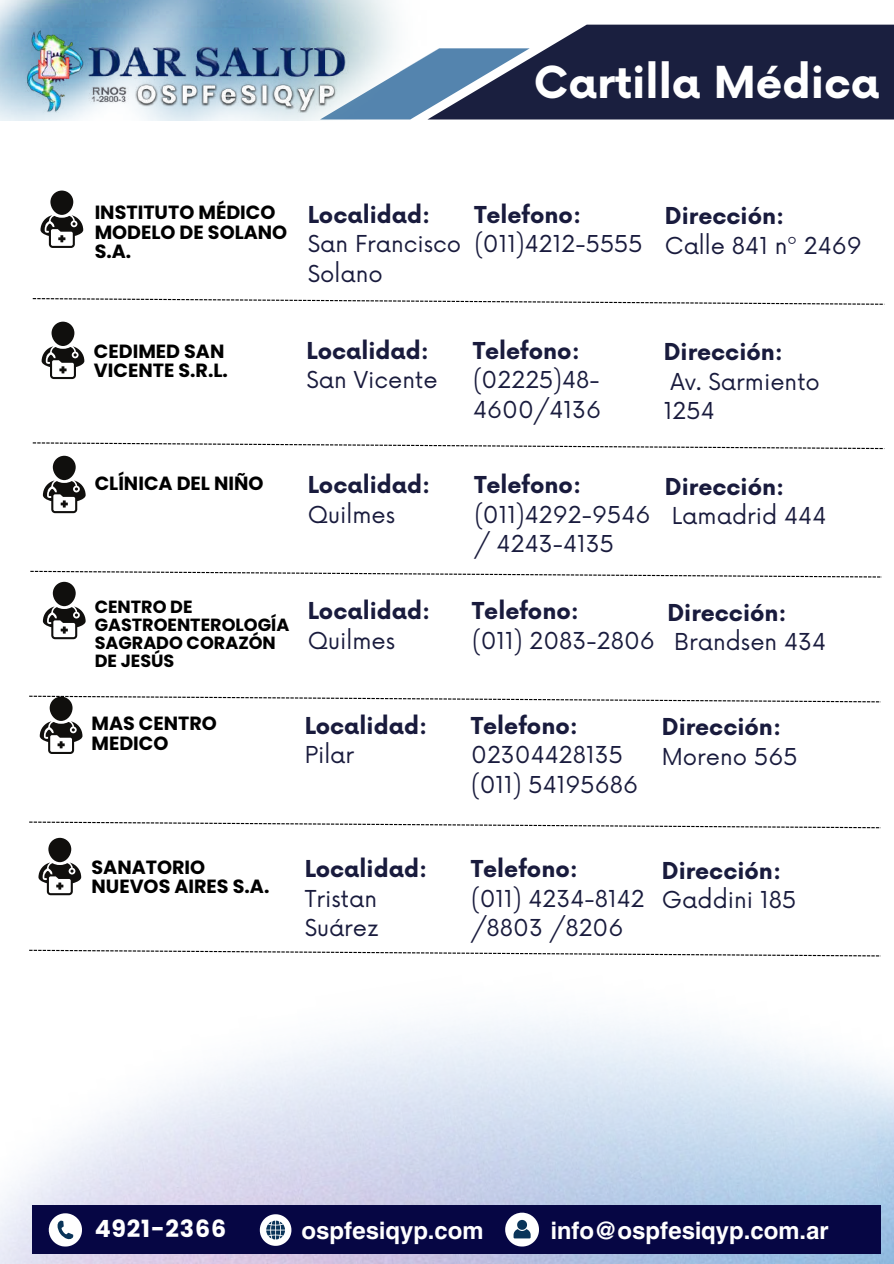
<style>
.page{position:relative;width:894px;height:1264px;background:#fff}
.page>*{position:absolute;margin:0;border:0;box-sizing:border-box;transform-origin:0 0}
.t1{font:700 42.9px "Now";color:#fff}
.t2{font:700 23.7px "Helios";color:#fff}
.t3{font:700 23.7px "Poppins";letter-spacing:.035em;color:#fff}
.t4{font:22.65px/29.2px "Now";color:#191b3d}
.t5{font:700 22.65px "Now";color:#191b3d}
.t6{font:700 19.05px/19.2px "Poppins";color:#000}
.t7{font:700 17.55px/18px "Poppins";color:#000}
</style>
<div class="page">
<svg style="left:426px;top:25px;width:467px;height:94px;background:#353d5a"></svg>
<img style="left:0;top:0;width:426px;height:121px">
<img style="left:0;top:22px;width:358px;height:90px">
<img style="left:0;top:875px;width:893px;height:388px">
<svg style="left:33px;top:442px;width:851px;height:7px"></svg>
<svg style="left:33px;top:298px;width:850px;height:7px"></svg>
<svg style="left:30px;top:571px;width:851px;height:6px"></svg>
<div style="left:33px;top:1205px;width:847px;height:48px;background:#060644"></div>
<svg style="left:49px;top:1213px;width:33px;height:33px"></svg>
<svg style="left:260px;top:1214px;width:31px;height:31px"></svg>
<svg style="left:505px;top:1212px;width:34px;height:34px"></svg>
<div style="left:53px;top:456px;width:23px;height:24px;background:#100f0d;border-radius:50%"></div>
<svg style="left:43px;top:480px;width:43px;height:33px"></svg>
<div style="left:52px;top:322px;width:22px;height:24px;background:#100f0d;border-radius:50%"></div>
<svg style="left:42px;top:346px;width:42px;height:33px"></svg>
<svg style="left:29px;top:695px;width:851px;height:7px"></svg>
<svg style="left:29px;top:821px;width:851px;height:7px"></svg>
<svg style="left:29px;top:949px;width:851px;height:7px"></svg>
<div style="left:53px;top:582px;width:23px;height:24px;background:#100f0d;border-radius:50%"></div>
<svg style="left:43px;top:606px;width:43px;height:33px"></svg>
<div style="left:50px;top:696px;width:22px;height:25px;background:#100f0d;border-radius:50%"></div>
<svg style="left:40px;top:721px;width:42px;height:33px"></svg>
<div style="left:48px;top:837px;width:23px;height:25px;background:#100f0d;border-radius:50%"></div>
<svg style="left:38px;top:862px;width:43px;height:33px"></svg>
<div style="left:50px;top:190px;width:23px;height:25px;background:#100f0d;border-radius:50%"></div>
<svg style="left:40px;top:215px;width:43px;height:33px"></svg>
<h1 class="t1" style="left:533px;top:60px;width:347px">Cartilla Médica</h1>
<p class="t6" style="left:95px;top:203px;width:194px">INSTITUTO MÉDICO<br>MODELO DE SOLANO<br>S.A.</p>
<p class="t5" style="left:308px;top:202px;width:124px">Localidad:</p>
<p class="t4" style="left:308px;top:230px;width:155px">San Francisco<br>Solano</p>
<p class="t5" style="left:474px;top:202px;width:108px">Telefono:</p>
<p class="t4" style="left:474px;top:230px;width:170px">(011)4212-5555</p>
<p class="t5" style="left:664px;top:204px;width:121px">Dirección:</p>
<p class="t4" style="left:664px;top:232px;width:198px">Calle 841 nº 2469</p>
<p class="t6" style="left:94px;top:341px;width:135px">CEDIMED SAN<br>VICENTE S.R.L.</p>
<p class="t6" style="left:95px;top:473px;width:170px">CLÍNICA DEL NIÑO</p>
<p class="t5" style="left:306px;top:339px;width:124px">Localidad:</p>
<p class="t4" style="left:306px;top:367px;width:132px">San Vicente</p>
<p class="t5" style="left:308px;top:473px;width:124px">Localidad:</p>
<p class="t4" style="left:308px;top:501px;width:89px">Quilmes</p>
<p class="t7" style="left:95px;top:598px;width:196px">CENTRO DE<br>GASTROENTEROLOGÍA<br>SAGRADO CORAZÓN<br>DE JESÚS</p>
<p class="t5" style="left:308px;top:599px;width:124px">Localidad:</p>
<p class="t4" style="left:308px;top:627px;width:89px">Quilmes</p>
<p class="t6" style="left:91px;top:714px;width:127px">MAS CENTRO<br>MEDICO</p>
<p class="t5" style="left:304px;top:713px;width:124px">Localidad:</p>
<p class="t4" style="left:304px;top:741px;width:51px">Pilar</p>
<p class="t5" style="left:473px;top:339px;width:108px">Telefono:</p>
<p class="t4" style="left:473px;top:367px;width:130px">(02225)48-<br>4600/4136</p>
<p class="t5" style="left:663px;top:340px;width:121px">Dirección:</p>
<p class="t4" style="left:663px;top:368px;width:158px;text-indent:7px">Av. Sarmiento<br>1254</p>
<p class="t5" style="left:474px;top:473px;width:108px">Telefono:</p>
<p class="t4" style="left:474px;top:501px;width:178px">(011)4292-9546 / 4243-4135</p>
<p class="t5" style="left:664px;top:474px;width:121px">Dirección:</p>
<p class="t4" style="left:671px;top:502px;width:156px">Lamadrid 444</p>
<p class="t5" style="left:472px;top:599px;width:108px">Telefono:</p>
<p class="t4" style="left:472px;top:627px;width:184px">(011) 2083-2806</p>
<p class="t5" style="left:667px;top:600px;width:121px">Dirección:</p>
<p class="t4" style="left:674px;top:628px;width:154px">Brandsen 434</p>
<p class="t5" style="left:471px;top:713px;width:108px">Telefono:</p>
<p class="t4" style="left:471px;top:741px;width:169px">02304428135 (011) 54195686</p>
<p class="t5" style="left:661px;top:715px;width:121px">Dirección:</p>
<p class="t4" style="left:661px;top:743px;width:137px">Moreno 565</p>
<p class="t6" style="left:91px;top:857px;width:179px">SANATORIO<br>NUEVOS AIRES S.A.</p>
<p class="t5" style="left:304px;top:857px;width:124px">Localidad:</p>
<p class="t4" style="left:304px;top:885px;width:76px">Tristan<br>Suárez</p>
<p class="t5" style="left:471px;top:857px;width:108px">Telefono:</p>
<p class="t4" style="left:471px;top:885px;width:175px">(011) 4234-8142 /8803 /8206</p>
<p class="t5" style="left:661px;top:858px;width:121px">Dirección:</p>
<p class="t4" style="left:661px;top:886px;width:136px">Gaddini 185</p>
<p class="t3" style="left:95px;top:1212px;width:133px">4921-2366</p>
<p class="t2" style="left:301px;top:1214px;width:184px">ospfesiqyp.com</p>
<p class="t2" style="left:550px;top:1214px;width:279px">info@ospfesiqyp.com.ar</p>
</div>
